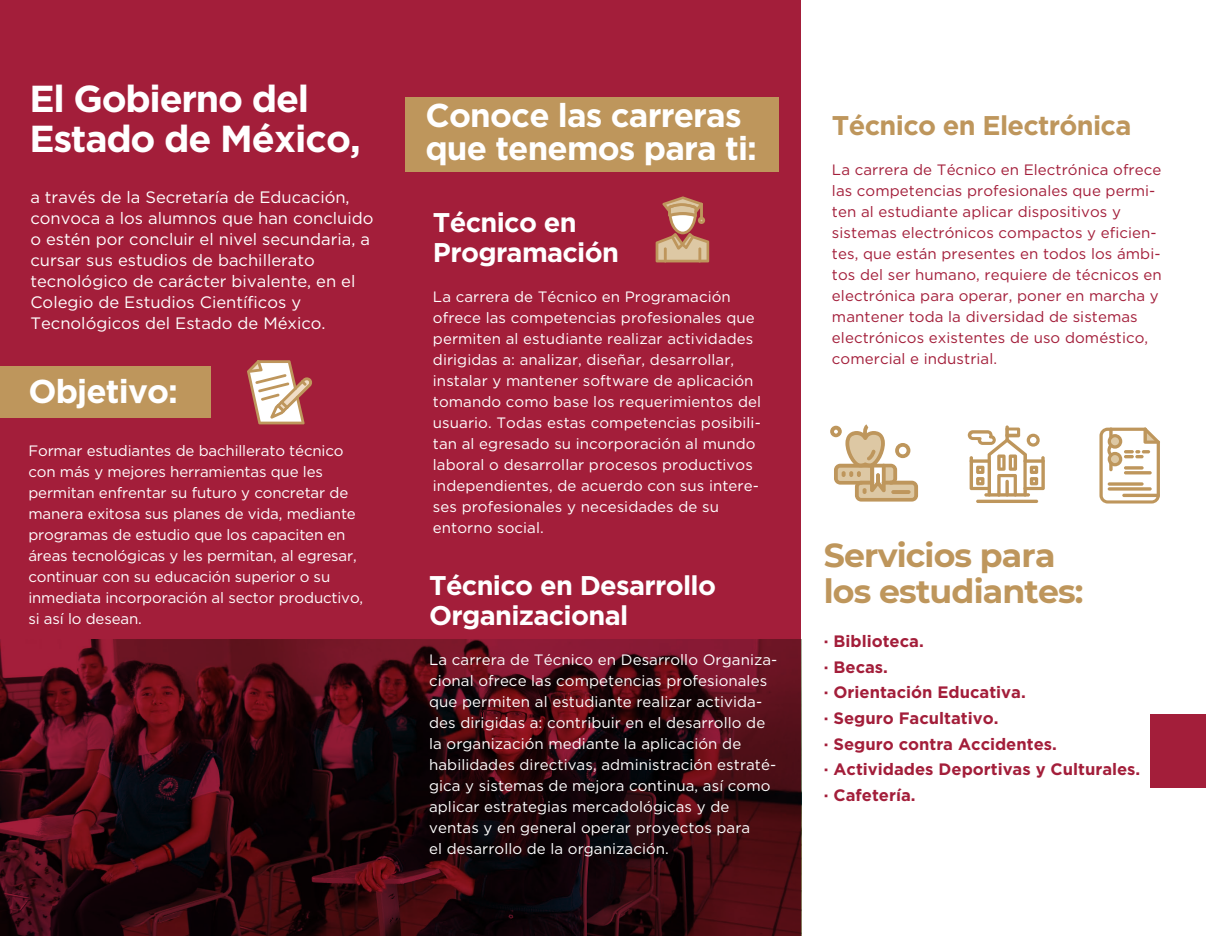
<style>
.page{position:relative;width:1206px;height:936px;background:#fff}
.page>*{position:absolute;margin:0;border:0;box-sizing:border-box;transform-origin:0 0}
.t1{font:700 37.5px/39.3px "Gotham";letter-spacing:-.035em;color:#fff}
.t2{font:700 33px/33px "Gotham";letter-spacing:-.025em;color:#fff}
.t3{font:700 33px/36px "Montserrat";letter-spacing:-.025em;color:#be965c}
.t4{font:700 27px/30px "Gotham";letter-spacing:-.025em;color:#fff}
.t5{font:700 27px "Gotham";letter-spacing:-.025em;color:#be965c}
.t6{font:16.5px/21px "Gotham";color:#fff}
.t7{font:700 16.5px/25.5px "Gotham";color:#a31e3a}
.t8{font:15px/21px "Gotham";letter-spacing:.005em;color:#fff}
.t9{font:15px/21px "Gotham";letter-spacing:.005em;color:#a31e3a}
</style>
<div class="page">
<div style="left:1150px;top:713px;width:55px;height:74px;background:#a31e3a"></div>
<div style="left:0;top:0;width:800px;height:935px;background:#a31e3a"></div>
<svg style="left:830px;top:424px;width:87px;height:77px"></svg>
<hr style="left:975px;top:499px;width:62px;height:3px;background:#be965c;border-radius:2px">
<svg style="left:967px;top:425px;width:77px;height:71px"></svg>
<svg style="left:1099px;top:427px;width:60px;height:76px"></svg>
<svg style="left:247px;top:360px;width:65px;height:64px"></svg>
<svg style="left:655px;top:196px;width:54px;height:66px"></svg>
<div style="left:404px;top:97px;width:374px;height:74px;background:#be965c"></div>
<img style="left:0;top:639px;width:800px;height:296px">
<div style="left:0;top:366px;width:211px;height:51px;background:#be965c"></div>
<h1 class="t1" style="left:29px;top:79px;width:333px">El Gobierno del<br>Estado de México,</h1>
<p class="t6" style="left:30px;top:186px;width:344px">a través de la Secretaría de Educación, convoca a los alumnos que han concluido o estén por concluir el nivel secundaria, a cursar sus estudios de bachillerato tecnológico de carácter bivalente, en el Colegio de Estudios Científicos y Tecnológicos del Estado de México.</p>
<h2 class="t2" style="left:28px;top:374px;width:151px">Objetivo:</h2>
<p class="t8" style="left:28px;top:439px;width:336px">Formar estudiantes de bachillerato técnico con más y mejores herramientas que les permitan enfrentar su futuro y concretar de manera exitosa sus planes de vida, mediante programas de estudio que los capaciten en áreas tecnológicas y les permitan, al egresar, continuar con su educación superior o su inmediata incorporación al sector productivo, si así lo desean.</p>
<h2 class="t2" style="left:425px;top:99px;width:333px">Conoce las carreras que tenemos para ti:</h2>
<h3 class="t4" style="left:433px;top:207px;width:187px">Técnico en<br>Programación</h3>
<p class="t8" style="left:433px;top:286px;width:329px">La carrera de Técnico en Programación ofrece las competencias profesionales que permiten al estudiante realizar actividades dirigidas a: analizar, diseñar, desarrollar, instalar y mantener software de aplicación tomando como base los requerimientos del usuario. Todas estas competencias posibili&shy;tan al egresado su incorporación al mundo laboral o desarrollar procesos productivos independientes, de acuerdo con sus intere&shy;ses profesionales y necesidades de su entorno social.</p>
<h3 class="t4" style="left:429px;top:570px;width:288px">Técnico en Desarrollo<br>Organizacional</h3>
<p class="t8" style="left:429px;top:648px;width:350px">La carrera de Técnico en Desarrollo Organiza&shy;cional ofrece las competencias profesionales que permiten al estudiante realizar activida&shy;des dirigidas a: contribuir en el desarrollo de la organización mediante la aplicación de habilidades directivas, administración estraté&shy;gica y sistemas de mejora continua, así como aplicar estrategias mercadológicas y de ventas y en general operar proyectos para<br>el desarrollo de la organización.</p>
<h3 class="t5" style="left:831px;top:108px;width:301px">Técnico en Electrónica</h3>
<p class="t9" style="left:831px;top:159px;width:331px">La carrera de Técnico en Electrónica ofrece las competencias profesionales que permi&shy;ten al estudiante aplicar dispositivos y sistemas electrónicos compactos y eficien&shy;tes, que están presentes en todos los ámbi&shy;tos del ser humano, requiere de técnicos en electrónica para operar, poner en marcha y mantener toda la diversidad de sistemas electrónicos existentes de uso doméstico, comercial e industrial.</p>
<h2 class="t3" style="left:823px;top:535px;width:261px">Servicios para los estudiantes:</h2>
<p class="t7" style="left:823px;top:628px;width:318px">· Biblioteca.<br>· Becas.<br>· Orientación Educativa.<br>· Seguro Facultativo.<br>· Seguro contra Accidentes.<br>· Actividades Deportivas y Culturales. · Cafetería.</p>
</div>
